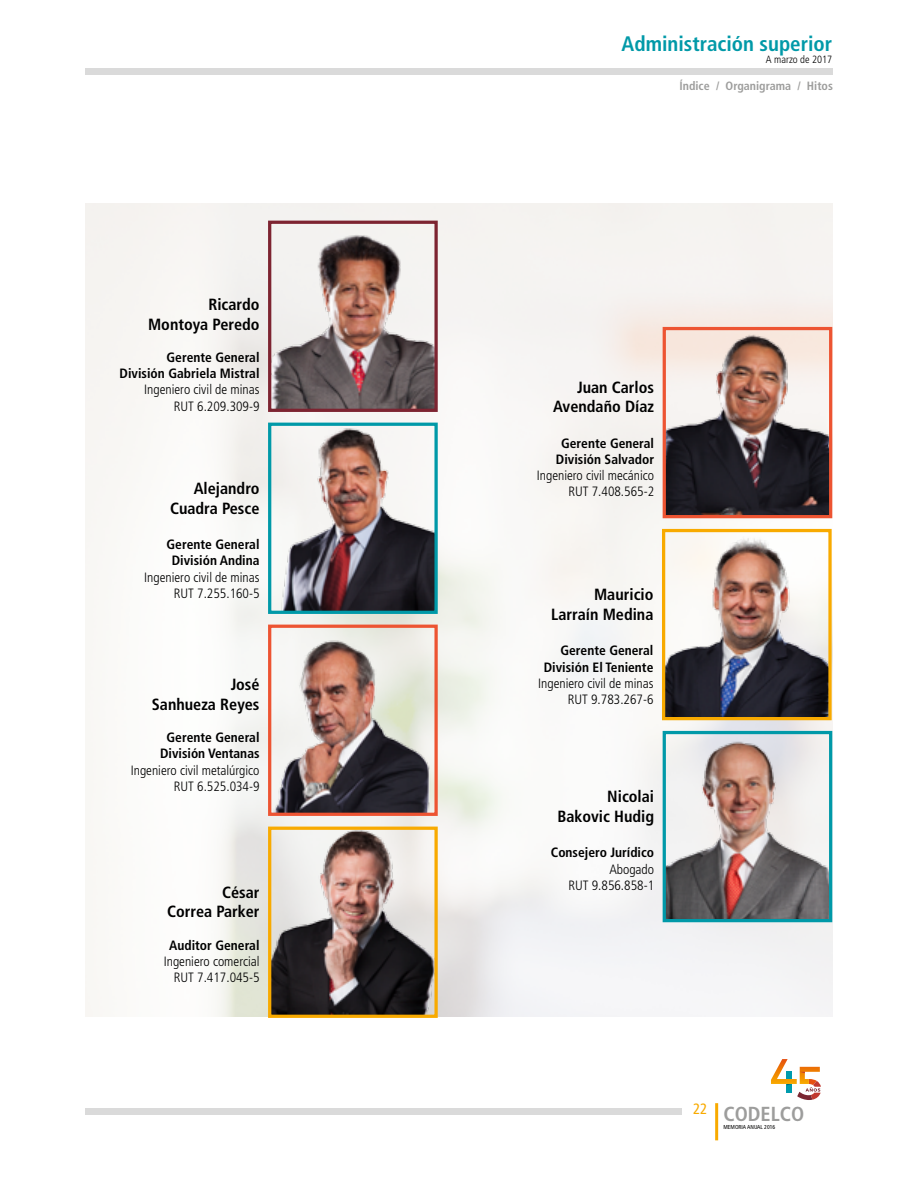
<style>
.page{position:relative;width:918px;height:1188px;background:#fff}
.page>*{position:absolute;margin:0;border:0;box-sizing:border-box;transform-origin:0 0}
.t1{font:700 condensed 21px "Frutiger LT Std";color:#0099a8}
.t2{font:700 condensed 20.25px "Frutiger LT Std";color:#9d9d9c}
.t3{font:700 condensed 16.2px/19.5px "Frutiger LT Std";color:#000;text-align:right}
.t4{font:condensed 15px "Frutiger LT Std";color:#f8aa00}
.t5{font:300 condensed 13.5px/16.2px "Frutiger LT Std";color:#000;text-align:right}
.t6{font:700 condensed 13.5px/16.2px "Frutiger LT Std";color:#000;text-align:center}
.t7{font:700 condensed 12px "Frutiger LT Std";color:#9d9d9c}
.t8{font:300 condensed 10.5px "Frutiger LT Std";color:#000}
.t9{font:condensed 5.7px "Frutiger LT Std";color:#000}
</style>
<div class="page">
<hr style="left:715px;top:1103px;width:3px;height:37px;background:#f8aa00">
<svg style="left:771px;top:1059px;width:50px;height:41px"></svg>
<div style="left:85px;top:1109px;width:597px;height:6px;background:#dadada"></div>
<div style="left:85px;top:68px;width:748px;height:6px;background:#dadada"></div>
<img style="left:272px;top:629px;width:162px;height:183px">
<div style="left:268px;top:625px;width:170px;height:191px;border:3px solid #ed5432"></div>
<img style="left:272px;top:427px;width:162px;height:183px">
<div style="left:268px;top:423px;width:170px;height:191px;border:3px solid #0099a8"></div>
<img style="left:272px;top:831px;width:162px;height:183px">
<div style="left:268px;top:827px;width:170px;height:191px;border:3px solid #f8aa00"></div>
<img style="left:667px;top:331px;width:161px;height:183px">
<div style="left:663px;top:327px;width:169px;height:191px;border:3px solid #ed5432"></div>
<img style="left:667px;top:735px;width:161px;height:183px">
<div style="left:663px;top:731px;width:169px;height:191px;border:3px solid #0099a8"></div>
<img style="left:666px;top:533px;width:162px;height:183px">
<div style="left:662px;top:529px;width:170px;height:191px;border:3px solid #f8aa00"></div>
<img style="left:272px;top:225px;width:162px;height:183px">
<div style="left:268px;top:221px;width:170px;height:191px;border:3px solid #7d2431"></div>
<p class="t3" style="left:148px;top:295px;width:113px">Ricardo<br>Montoya Peredo</p>
<p class="t6" style="left:120px;top:349px;width:141px;text-align:right">Gerente General<br>División Gabriela Mistral</p>
<p class="t5" style="left:144px;top:382px;width:117px">Ingeniero civil de minas<br>RUT 6.209.309-9</p>
<p class="t3" style="left:170px;top:479px;width:91px">Alejandro<br>Cuadra Pesce</p>
<p class="t6" style="left:167px;top:536px;width:95px">Gerente General<br>División Andina</p>
<p class="t5" style="left:144px;top:569px;width:117px">Ingeniero civil de minas<br>RUT 7.255.160-5</p>
<p class="t3" style="left:152px;top:675px;width:109px">José<br>Sanhueza Reyes</p>
<p class="t6" style="left:160px;top:729px;width:101px">Gerente General<br>División Ventanas</p>
<p class="t5" style="left:131px;top:762px;width:130px">Ingeniero civil metalúrgico<br>RUT 6.525.034-9</p>
<p class="t3" style="left:167px;top:883px;width:94px">César<br>Correa Parker</p>
<p class="t6" style="left:169px;top:937px;width:92px">Auditor General</p>
<p class="t5" style="left:164px;top:954px;width:97px">Ingeniero comercial<br>RUT 7.417.045-5</p>
<h1 class="t1" style="left:622px;top:31px;width:212px">Administración superior</h1>
<p class="t8" style="left:766px;top:54px;width:68px">A marzo de 2017</p>
<p class="t7" style="left:680px;top:79px;width:155px">Índice / Organigrama / Hitos</p>
<p class="t3" style="left:553px;top:377px;width:102px">Juan Carlos<br>Avendaño Díaz</p>
<p class="t6" style="left:556px;top:435px;width:100px">Gerente General<br>División Salvador</p>
<p class="t5" style="left:537px;top:468px;width:119px">Ingeniero civil mecánico<br>RUT 7.408.565-2</p>
<p class="t3" style="left:551px;top:585px;width:104px">Mauricio<br>Larraín Medina</p>
<p class="t6" style="left:544px;top:643px;width:111px;text-align:right">Gerente General<br>División El Teniente</p>
<p class="t5" style="left:538px;top:675px;width:117px">Ingeniero civil de minas<br>RUT 9.783.267-6</p>
<p class="t3" style="left:557px;top:787px;width:98px">Nicolai<br>Bakovic Hudig</p>
<p class="t6" style="left:551px;top:845px;width:105px">Consejero Jurídico</p>
<p class="t5" style="left:568px;top:861px;width:87px">Abogado<br>RUT 9.856.858-1</p>
<p class="t4" style="left:693px;top:1100px;width:16px">22</p>
<h2 class="t2" style="left:723px;top:1102px;width:82px">CODELCO</h2>
<p class="t9" style="left:723px;top:1124px;width:53px">MEMORIA ANUAL 2016</p>
</div>
